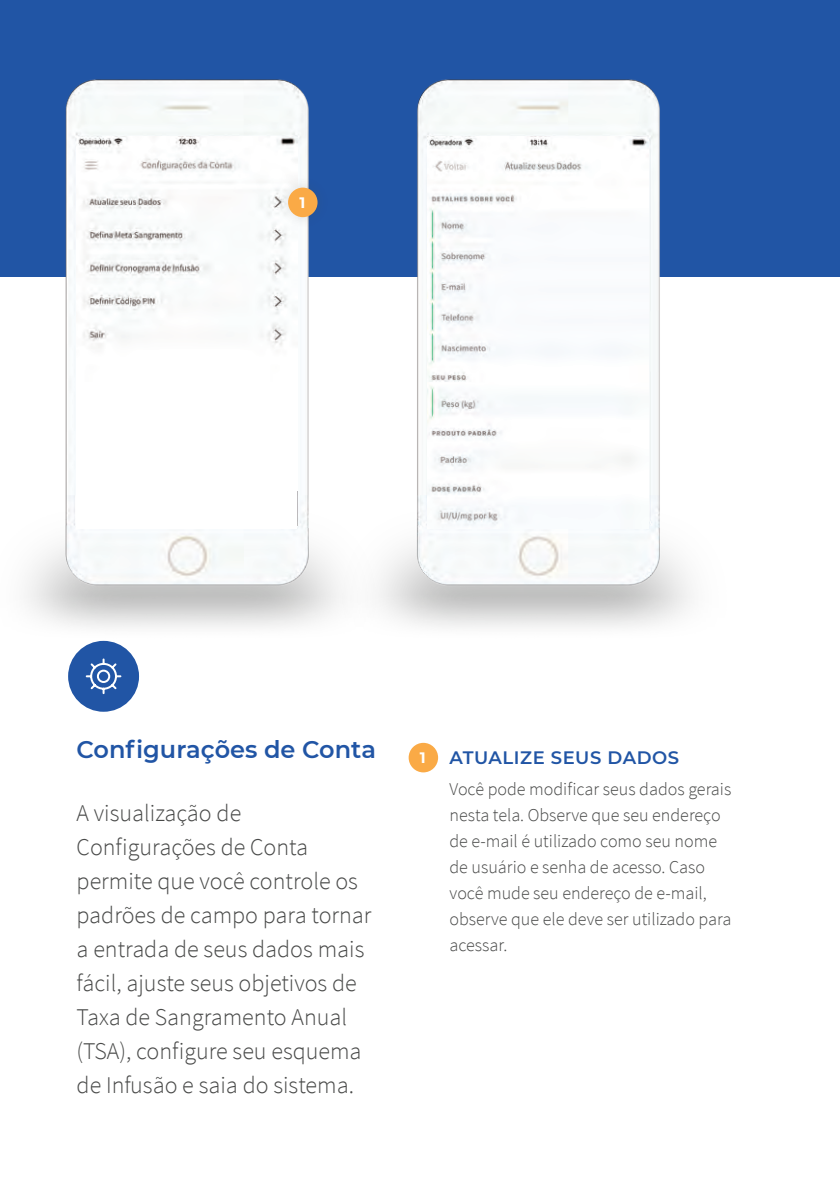
<style>
.page{position:relative;width:840px;height:1191px;background:#fff}
.page>*{position:absolute;margin:0;border:0;box-sizing:border-box;transform-origin:0 0}
.lead_in{font:300 24px/34px "Source Sans Pro";color:#484948}
.lead_in-2{font:600 24px "Montserrat";color:#2155a5}
.body{font:300 18px/26px "Source Sans Pro";color:#484948}
.para_header{font:600 18px "Montserrat";letter-spacing:.03em;color:#2155a5}
.headerbig{font:700 15.2px "Montserrat";color:#fff}
</style>
<div class="page">
<div style="left:0;top:0;width:839px;height:277px;background:#2155a5"></div>
<div style="left:68px;top:641px;width:71px;height:70px;background:#2155a5;border-radius:50%"></div>
<svg style="left:85px;top:668px;width:37px;height:27px"></svg>
<img style="left:26px;top:79px;width:296px;height:589px">
<img style="left:322px;top:79px;width:370px;height:549px">
<div style="left:76px;top:136px;width:221px;height:393px;background:#fff"></div>
<img style="left:76px;top:136px;width:221px;height:212px">
<img style="left:427px;top:136px;width:221px;height:393px">
<div style="left:408px;top:743px;width:30px;height:29px;background:#faaa46;border-radius:50%"></div>
<div style="left:276px;top:175px;width:53px;height:54px;background:#484948;opacity:.13"></div>
<div style="left:288px;top:188px;width:29px;height:29px;background:#faaa46;border-radius:50%"></div>
<p class="headerbig" style="left:299px;top:191px;width:7px">1</p>
<p class="lead_in-2" style="left:77px;top:732px;width:300px">Configurações de Conta</p>
<p class="lead_in" style="left:77px;top:795px;width:296px">A visualização de<br>Configurações de Conta permite que você controle os padrões de campo para tornar a entrada de seus dados mais fácil, ajuste seus objetivos de<br>Taxa de Sangramento Anual (TSA), configure seu esquema de Infusão e saia do sistema.</p>
<p class="headerbig" style="left:419px;top:746px;width:7px">1</p>
<p class="para_header" style="left:449px;top:744px;width:231px">ATUALIZE SEUS DADOS</p>
<p class="body" style="left:449px;top:776px;width:283px">Você pode modificar seus dados gerais nesta tela. Observe que seu endereço de e-mail é utilizado como seu nome de usuário e senha de acesso. Caso você mude seu endereço de e-mail, observe que ele deve ser utilizado para acessar.</p>
</div>
